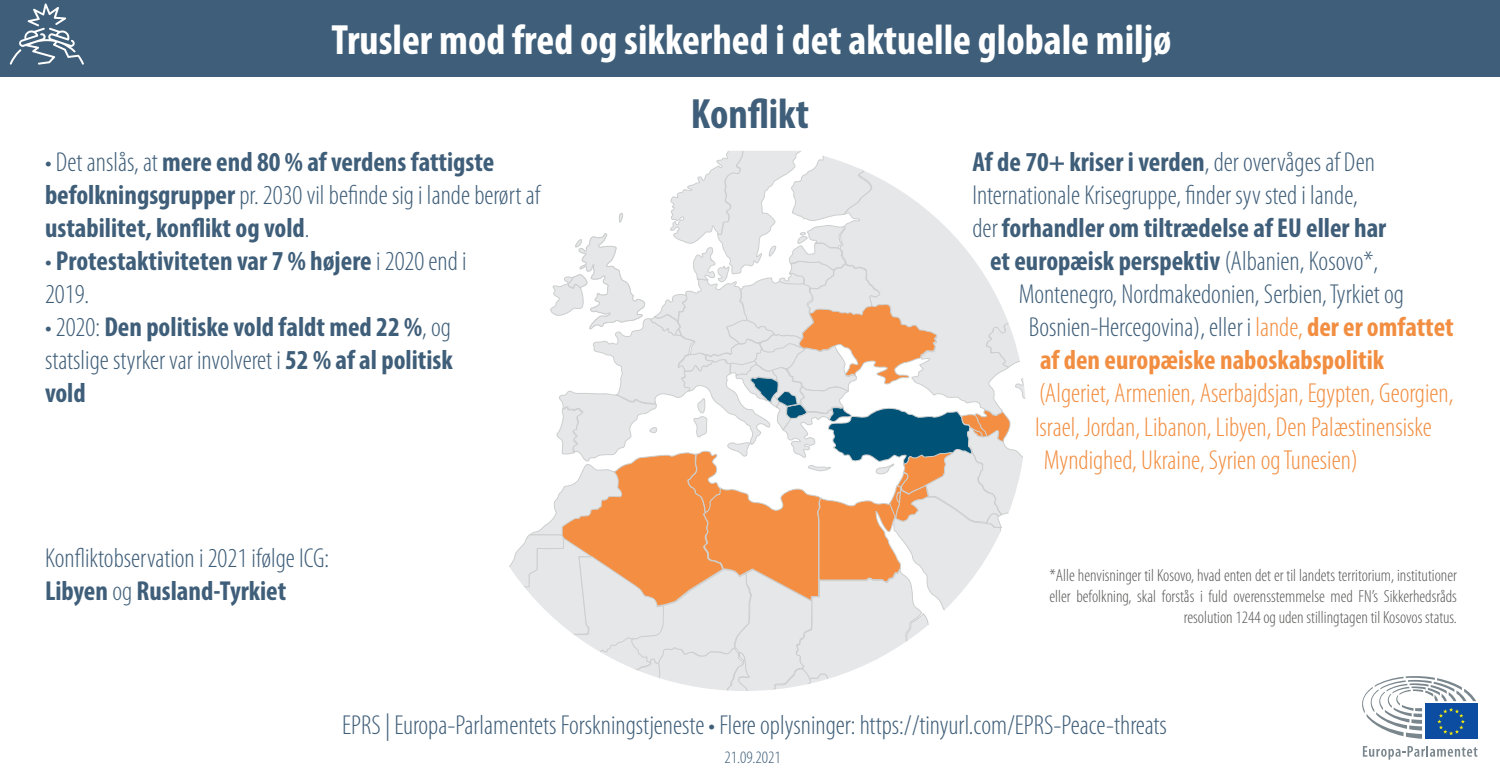
<style>
.page{position:relative;width:1500px;height:784px;background:#fff}
.page>*{position:absolute;margin:0;border:0;box-sizing:border-box;transform-origin:0 0}
.Textwhite{font:700 condensed 42.5px "Myriad Pro";color:#fff}
.Category{font:700 condensed 42.5px "Myriad Pro";color:#3f5e79}
.Textblue{font:700 condensed 27.5px/33px "Myriad Pro";color:#3f5e79}
.EPRS{font:300 condensed 27.5px/33px "Myriad Pro";color:#3f5e79}
.Textblue-2{font:300 condensed 27.5px "Myriad Pro";color:#3f5e79}
.Textblue-3{font:300 condensed 27.5px "Myriad Pro";color:#f28e41}
.Textblue-4{font:700 condensed 27.5px "Myriad Pro";color:#f28e41}
.Textblack{font:300 condensed 17.5px/21px "Myriad Pro";color:#585857;text-align:right}
.Textblack-2{font:300 condensed 17.5px "Myriad Pro";color:#3f5e79}
.s1{font-weight:300}
.s2{font-weight:700}
.s3{color:#f28e41}
.s4{font-weight:700;color:#f28e41}
</style>
<div class="page">
<div style="left:0;top:0;width:1500px;height:76px;background:#3e5e79"></div>
<svg style="left:10px;top:3px;width:74px;height:62px"></svg>
<svg style="left:1363px;top:746px;width:115px;height:13px"></svg>
<div style="left:1425px;top:704px;width:53px;height:35px;background:#0d4da1"></div>
<svg style="left:1362px;top:676px;width:114px;height:63px"></svg>
<svg style="left:509px;top:151px;width:517px;height:540px"></svg>
<p class="Textwhite" style="left:332px;top:13px;width:841px">Trusler mod fred og sikkerhed i det aktuelle globale miljø</p>
<p class="Textblue" style="left:45px;top:145px;width:497px"><span class="s1">• Det anslås, at</span> mere end 80 % af verdens fattigste befolkningsgrupper <span class="s1">pr. 2030 vil befinde sig i lande berørt af </span>ustabilitet, konflikt og vold<span class="s1">.</span></p>
<p class="Textblue" style="left:45px;top:244px;width:423px"><span class="s1">•</span> Protestaktiviteten var 7 % højere <span class="s1">i 2020 end i<br>2019.</span></p>
<p class="Textblue" style="left:45px;top:310px;width:409px;text-align:justify"><span class="s1">• 2020:</span> Den politiske vold faldt med 22 %<span class="s1">, og statslige styrker var involveret i</span> 52 % af al politisk vold</p>
<p class="EPRS" style="left:45px;top:542px;width:286px">Konfliktobservation i 2021 ifølge ICG:<br><span class="s2">Libyen</span> og <span class="s2">Rusland-Tyrkiet</span></p>
<p class="Category" style="left:691px;top:87px;width:120px">Konflikt</p>
<p class="Textblue" style="left:972px;top:145px;width:404px">Af de 70+ kriser i verden<span class="s1">, der overvåges af Den</span></p>
<p class="Textblue-2" style="left:972px;top:181px;width:387px">Internationale Krisegruppe, finder syv sted i lande,</p>
<p class="Textblue" style="left:972px;top:211px;width:415px"><span class="s1">der</span> forhandler om tiltrædelse af EU eller har</p>
<p class="Textblue" style="left:990px;top:244px;width:390px">et europæisk perspektiv <span class="s1">(Albanien, Kosovo*,</span></p>
<p class="Textblue-2" style="left:1019px;top:280px;width:387px">Montenegro, Nordmakedonien, Serbien, Tyrkiet og</p>
<p class="Textblue-2" style="left:1029px;top:313px;width:426px">Bosnien-Hercegovina), eller i <span class="s3">lande,</span> <span class="s4">der er omfattet</span></p>
<p class="Textblue-4" style="left:1040px;top:343px;width:346px">af den europæiske naboskabspolitik</p>
<p class="Textblue-3" style="left:1039px;top:379px;width:416px">(Algeriet, Armenien, Aserbajdsjan, Egypten, Georgien,</p>
<p class="Textblue-3" style="left:1035px;top:412px;width:398px">Israel, Jordan, Libanon, Libyen, Den Palæstinensiske</p>
<p class="Textblue-3" style="left:1044px;top:445px;width:316px">Myndighed, Ukraine, Syrien og Tunesien)</p>
<p class="Textblack" style="left:1049px;top:565px;width:409px">*Alle henvisninger til Kosovo, hvad enten det er til landets territorium, institutioner eller befolkning, skal forstås i fuld overensstemmelse med FN’s Sikkerhedsråds resolution 1244 og uden stillingtagen til Kosovos status.</p>
<p class="EPRS" style="left:342px;top:709px;width:826px">EPRS | Europa-Parlamentets Forskningstjeneste • Flere oplysninger: https://tinyurl.com/EPRS-Peace-threats</p>
<p class="Textblack-2" style="left:724px;top:747px;width:58px">21.09.2021</p>
</div>
